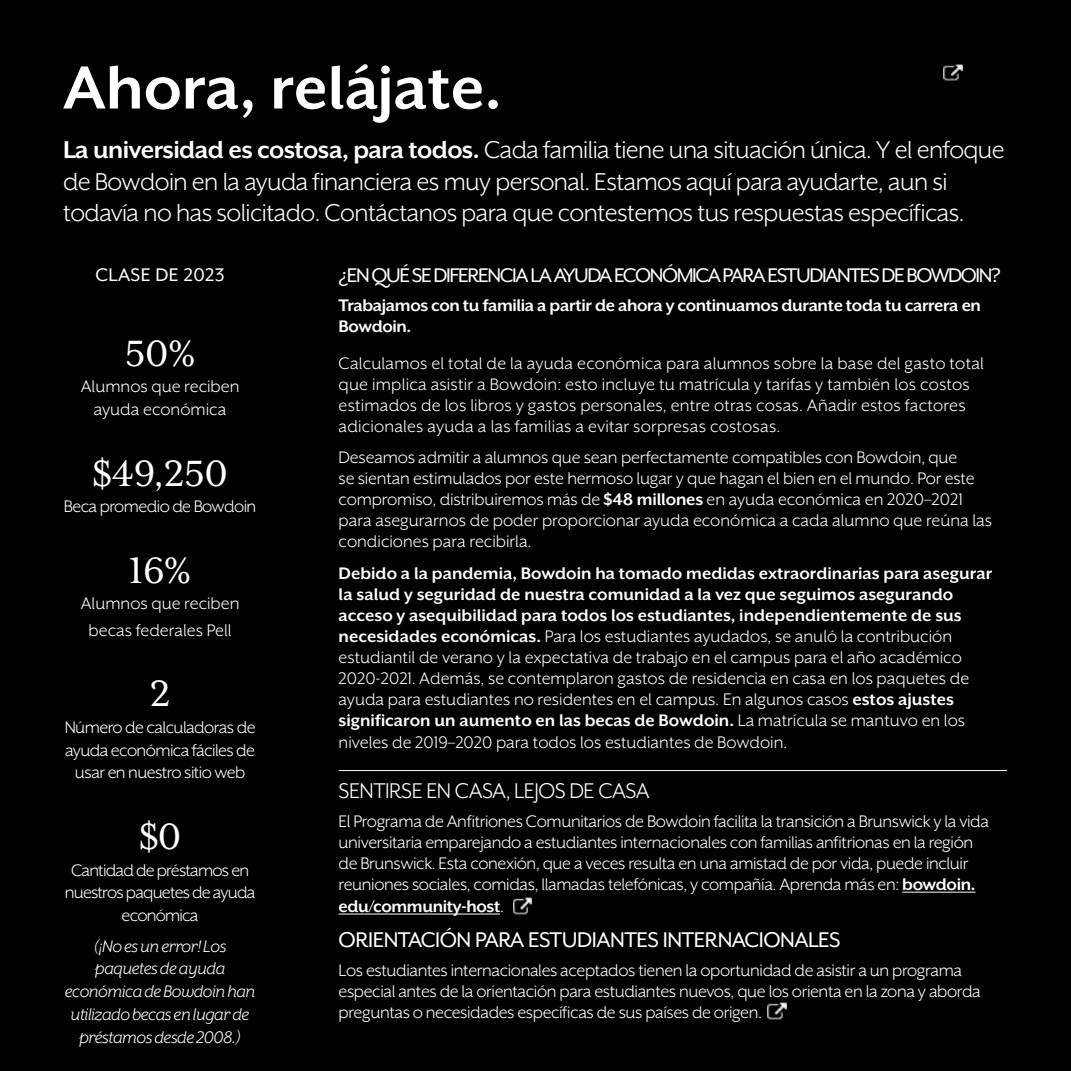
<style>
.page{position:relative;width:1071px;height:1071px;background:#000}
.page>*{position:absolute;margin:0;border:0;box-sizing:border-box;transform-origin:0 0}
.t1{font:700 70px "Mr Eaves XL San OT";color:#fff}
.t2{font:42px "Mrs Eaves XL Serif OT";letter-spacing:-.01em;color:#fff}
.t3{font:28px/31.5px "Mr Eaves XL San OT";letter-spacing:-.02em;color:#fff}
.t4{font:24.5px "Mr Eaves XL San OT";letter-spacing:-.02em;color:#fff}
.t5{font:24.5px "Mr Eaves XL San OT";letter-spacing:-.02em;color:#fff}
.t6{font:22.75px "Mr Eaves XL San OT";letter-spacing:-.06em;color:#fff}
.t7{font:21px "Mr Eaves XL San OT";letter-spacing:.02em;color:#fff}
.t8{font:19.25px/21.2px "Mr Eaves XL San OT";letter-spacing:-.01em;color:#fff}
.t9{font:19.25px/21px "Mr Eaves XL San OT";letter-spacing:.01em;color:#fff}
.t10{font:italic 19.25px/22.8px "Mr Eaves XL San OT";letter-spacing:-.025em;color:#fff;text-align:center}
.t11{font:19.25px/22.8px "Mr Eaves XL San OT";letter-spacing:-.03em;color:#fff;text-align:center}
.t12{font:700 19.25px/21px "Mr Eaves XL San OT";letter-spacing:-.02em;color:#fff}
.t13{font:19.25px/22.8px "Mr Eaves XL San OT";letter-spacing:-.04em;color:#fff;text-align:center}
.s1{font-weight:700}
</style>
<div class="page">
<hr style="left:339px;top:770px;width:668px;height:1px;background:#fff">
<hr style="left:902px;top:892px;width:74px;height:1px;background:#fff">
<hr style="left:339px;top:914px;width:161px;height:1px;background:#fff">
<img style="left:944px;top:64px;width:18px;height:17px">
<img style="left:513px;top:897px;width:19px;height:18px">
<img style="left:768px;top:1002px;width:19px;height:18px">
<h1 class="t1" style="left:63px;top:52px;width:440px">Ahora, relájate.</h1>
<p class="t3" style="left:63px;top:134px;width:943px"><span class="s1">La universidad es costosa, para todos.</span> Cada familia tiene una situación única. Y el enfoque de Bowdoin en la ayuda financiera es muy personal. Estamos aquí para ayudarte, aun si todavía no has solicitado. Contáctanos para que contestemos tus respuestas específicas.</p>
<p class="t6" style="left:339px;top:264px;width:664px">¿EN QUÉ SE DIFERENCIA LA AYUDA ECONÓMICA PARA ESTUDIANTES DE BOWDOIN?</p>
<p class="t12" style="left:339px;top:295px;width:644px">Trabajamos con tu familia a partir de ahora y continuamos durante toda tu carrera en<br>Bowdoin.</p>
<p class="t9" style="left:339px;top:352px;width:647px">Calculamos el total de la ayuda económica para alumnos sobre la base del gasto total que implica asistir a Bowdoin: esto incluye tu matrícula y tarifas y también los costos estimados de los libros y gastos personales, entre otras cosas. Añadir estos factores adicionales ayuda a las familias a evitar sorpresas costosas.</p>
<p class="t8" style="left:339px;top:447px;width:655px">Deseamos admitir a alumnos que sean perfectamente compatibles con Bowdoin, que<br>se sientan estimulados por este hermoso lugar y que hagan el bien en el mundo. Por este compromiso, distribuiremos más de <span class="s1">$48 millones</span> en ayuda económica en 2020–2021 para asegurarnos de poder proporcionar ayuda económica a cada alumno que reúna las condiciones para recibirla.</p>
<p class="t8" style="left:339px;top:562px;width:655px"><span class="s1">Debido a la pandemia, Bowdoin ha tomado medidas extraordinarias para asegurar la salud y seguridad de nuestra comunidad a la vez que seguimos asegurando acceso y asequibilidad para todos los estudiantes, independientemente de sus necesidades económicas.</span> Para los estudiantes ayudados, se anuló la contribución estudiantil de verano y la expectativa de trabajo en el campus para el año académico 2020-2021. Además, se contemplaron gastos de residencia en casa en los paquetes de ayuda para estudiantes no residentes en el campus. En algunos casos <span class="s1">estos ajustes significaron un aumento en las becas de Bowdoin.</span> La matrícula se mantuvo en los niveles de 2019–2020 para todos los estudiantes de Bowdoin.</p>
<p class="t5" style="left:339px;top:779px;width:312px">SENTIRSE EN CASA, LEJOS DE CASA</p>
<p class="t8" style="left:339px;top:811px;width:652px">El Programa de Anfitriones Comunitarios de Bowdoin facilita la transición a Brunswick y la vida universitaria emparejando a estudiantes internacionales con familias anfitrionas en la región de Brunswick. Esta conexión, que a veces resulta en una amistad de por vida, puede incluir reuniones sociales, comidas, llamadas telefónicas, y compañía. Aprenda más en: <span class="s1">bowdoin. edu/community-host</span>.</p>
<p class="t4" style="left:339px;top:927px;width:504px">ORIENTACIÓN PARA ESTUDIANTES INTERNACIONALES</p>
<p class="t8" style="left:339px;top:960px;width:644px">Los estudiantes internacionales aceptados tienen la oportunidad de asistir a un programa especial antes de la orientación para estudiantes nuevos, que los orienta en la zona y aborda preguntas o necesidades específicas de sus países de origen.</p>
<p class="t7" style="left:95px;top:264px;width:131px">CLASE DE 2023</p>
<h2 class="t2" style="left:125px;top:332px;width:72px">50%</h2>
<p class="t8" style="left:81px;top:375px;width:160px;line-height:22.8px;text-align:center">Alumnos que reciben ayuda económica</p>
<h2 class="t2" style="left:92px;top:452px;width:137px">$49,250</h2>
<p class="t11" style="left:64px;top:495px;width:194px">Beca promedio de Bowdoin</p>
<h2 class="t2" style="left:129px;top:549px;width:64px">16%</h2>
<p class="t8" style="left:81px;top:590px;width:160px;line-height:26.6px;text-align:center">Alumnos que reciben becas federales Pell</p>
<h2 class="t2" style="left:150px;top:673px;width:22px">2</h2>
<p class="t11" style="left:65px;top:716px;width:192px">Número de calculadoras de ayuda económica fáciles de usar en nuestro sitio web</p>
<h2 class="t2" style="left:139px;top:815px;width:44px">$0</h2>
<p class="t13" style="left:65px;top:858px;width:192px">Cantidad de préstamos en nuestros paquetes de ayuda económica</p>
<p class="t10" style="left:65px;top:934px;width:192px">(¡No es un error! Los paquetes de ayuda económica de Bowdoin han utilizado becas en lugar de préstamos desde 2008.)</p>
</div>
